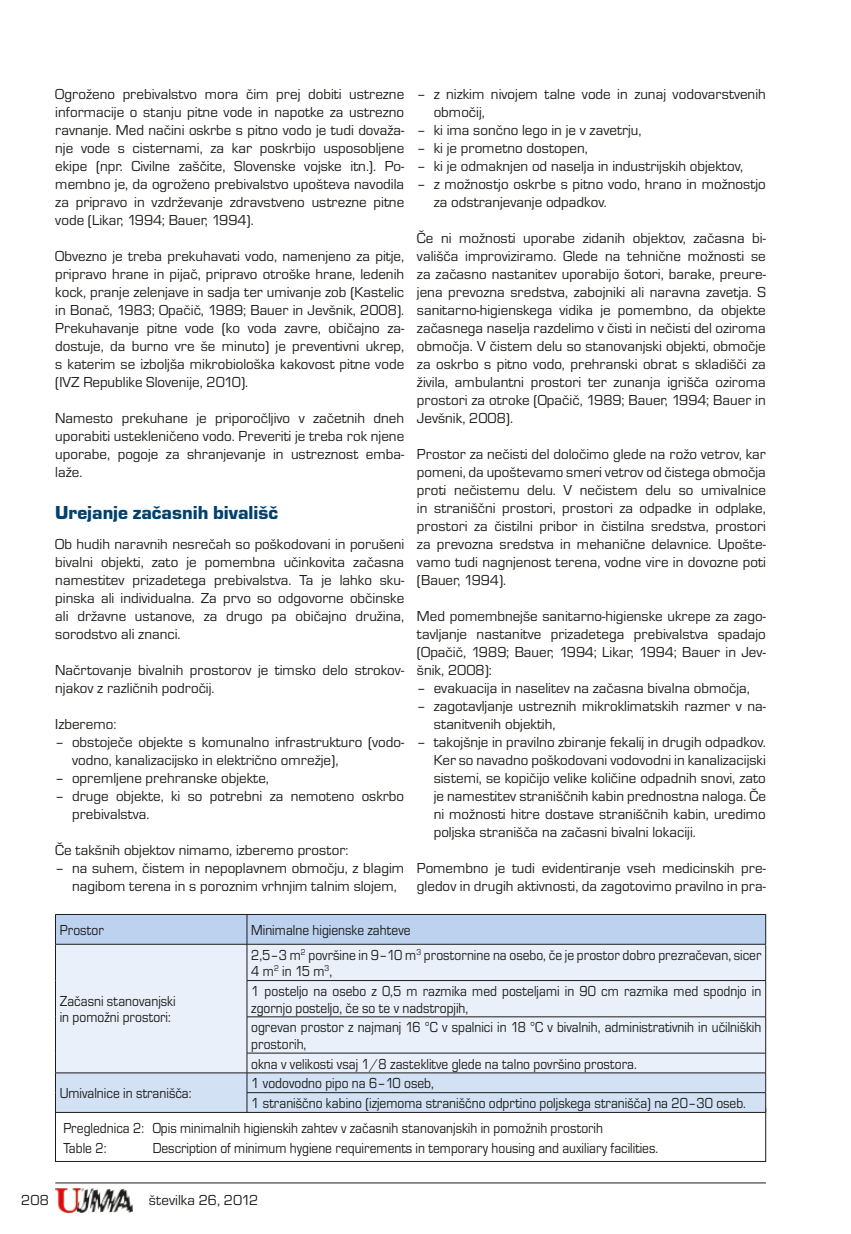
<style>
.page{position:relative;width:851px;height:1234px;background:#fff}
.page>*{position:absolute;margin:0;border:0;box-sizing:border-box;transform-origin:0 0}
.t1{font:19.5px "Eurostile TEE Blac";color:#004170}
.t2{font:15px/18px "Eurostile TEE";color:#1d1d1b;text-align:justify}
.t3{font:15px/16.5px "Eurostile TEE";color:#1d1d1b;scale:.9 1}
</style>
<div class="page">
<hr style="left:55px;top:1182px;width:710px;height:1px;background:#1d1d1b">
<img style="left:55px;top:1188px;width:77px;height:24px">
<div style="left:56px;top:944px;width:709px;height:108px;background:#eaf0fa"></div>
<div style="left:55px;top:914px;width:711px;height:30px;background:#bdd2ef"></div>
<hr style="left:55px;top:943px;width:192px;height:1px;background:#1d1d1b">
<hr style="left:55px;top:944px;width:1px;height:36px;background:#1d1d1b">
<hr style="left:55px;top:980px;width:1px;height:36px;background:#1d1d1b">
<hr style="left:55px;top:1016px;width:1px;height:36px;background:#1d1d1b">
<hr style="left:247px;top:943px;width:518px;height:1px;background:#1d1d1b">
<hr style="left:247px;top:944px;width:1px;height:36px;background:#1d1d1b">
<hr style="left:765px;top:944px;width:1px;height:36px;background:#1d1d1b">
<hr style="left:247px;top:980px;width:518px;height:1px;background:#1d1d1b">
<hr style="left:247px;top:980px;width:1px;height:36px;background:#1d1d1b">
<hr style="left:765px;top:980px;width:1px;height:36px;background:#1d1d1b">
<hr style="left:247px;top:1016px;width:518px;height:1px;background:#1d1d1b">
<hr style="left:247px;top:1016px;width:1px;height:36px;background:#1d1d1b">
<hr style="left:765px;top:1016px;width:1px;height:36px;background:#1d1d1b">
<svg style="left:55px;top:1052px;width:711px;height:60px;background:#d2dcec"></svg>
<hr style="left:247px;top:1111px;width:518px;height:1px;background:#1d1d1b">
<p class="t2" style="left:55px;top:85px;width:350px">Ogroženo prebivalstvo mora čim prej dobiti ustrezne informacije o stanju pitne vode in napotke za ustrezno ravnanje. Med načini oskrbe s pitno vodo je tudi dovaža&shy;nje vode s cisternami, za kar poskrbijo usposobljene ekipe (npr. Civilne zaščite, Slovenske vojske itn.). Po&shy;membno je, da ogroženo prebivalstvo upošteva navodila za pripravo in vzdrževanje zdravstveno ustrezne pitne vode (Likar, 1994; Bauer, 1994).</p>
<p class="t2" style="left:55px;top:247px;width:350px">Obvezno je treba prekuhavati vodo, namenjeno za pitje, pripravo hrane in pijač, pripravo otroške hrane, ledenih kock, pranje zelenjave in sadja ter umivanje zob (Kastelic in Bonač, 1983; Opačič, 1989; Bauer in Jevšnik, 2008).<br>Prekuhavanje pitne vode (ko voda zavre, običajno za&shy;dostuje, da burno vre še minuto) je preventivni ukrep, s katerim se izboljša mikrobiološka kakovost pitne vode (IVZ Republike Slovenije, 2010).</p>
<p class="t2" style="left:55px;top:409px;width:350px">Namesto prekuhane je priporočljivo v začetnih dneh uporabiti ustekleničeno vodo. Preveriti je treba rok njene uporabe, pogoje za shranjevanje in ustreznost emba&shy;laže.</p>
<h1 class="t1" style="left:55px;top:502px;width:224px">Urejanje začasnih bivališč</h1>
<p class="t2" style="left:55px;top:535px;width:350px">Ob hudih naravnih nesrečah so poškodovani in porušeni bivalni objekti, zato je pomembna učinkovita začasna namestitev prizadetega prebivalstva. Ta je lahko sku&shy;pinska ali individualna. Za prvo so odgovorne občinske ali državne ustanove, za drugo pa običajno družina, sorodstvo ali znanci.</p>
<p class="t2" style="left:55px;top:661px;width:350px">Načrtovanje bivalnih prostorov je timsko delo strokov&shy;njakov z različnih področij.</p>
<p class="t2" style="left:55px;top:715px;width:63px">Izberemo:</p>
<p class="t2" style="left:72px;top:733px;width:333px;text-indent:-17px">– obstoječe objekte s komunalno infrastrukturo (vodo&shy;vodno, kanalizacijsko in električno omrežje),</p>
<p class="t2" style="left:55px;top:769px;width:215px">– opremljene prehranske objekte,</p>
<p class="t2" style="left:72px;top:787px;width:333px;text-indent:-17px">– druge objekte, ki so potrebni za nemoteno oskrbo prebivalstva.</p>
<p class="t2" style="left:55px;top:841px;width:294px">Če takšnih objektov nimamo, izberemo prostor:</p>
<p class="t2" style="left:72px;top:859px;width:333px;text-indent:-17px">– na suhem, čistem in nepoplavnem območju, z blagim nagibom terena in s poroznim vrhnjim talnim slojem,</p>
<p class="t2" style="left:433px;top:85px;width:333px;text-indent:-17px">– z nizkim nivojem talne vode in zunaj vodovarstvenih območij,</p>
<p class="t2" style="left:417px;top:121px;width:226px">– ki ima sončno lego in je v zavetrju,</p>
<p class="t2" style="left:417px;top:139px;width:172px">– ki je prometno dostopen,</p>
<p class="t2" style="left:417px;top:157px;width:327px">– ki je odmaknjen od naselja in industrijskih objektov,</p>
<p class="t2" style="left:433px;top:175px;width:333px;text-indent:-17px">– z možnostjo oskrbe s pitno vodo, hrano in možnostjo za odstranjevanje odpadkov.</p>
<p class="t2" style="left:417px;top:229px;width:350px">Če ni možnosti uporabe zidanih objektov, začasna bi&shy;vališča improviziramo. Glede na tehnične možnosti se za začasno nastanitev uporabijo šotori, barake, preure&shy;jena prevozna sredstva, zabojniki ali naravna zavetja. S sanitarno-higienskega vidika je pomembno, da objekte začasnega naselja razdelimo v čisti in nečisti del oziroma območja. V čistem delu so stanovanjski objekti, območje za oskrbo s pitno vodo, prehranski obrat s skladišči za živila, ambulantni prostori ter zunanja igrišča oziroma prostori za otroke (Opačič, 1989; Bauer, 1994; Bauer in Jevšnik, 2008).</p>
<p class="t2" style="left:417px;top:445px;width:350px">Prostor za nečisti del določimo glede na rožo vetrov, kar pomeni, da upoštevamo smeri vetrov od čistega območja proti nečistemu delu. V nečistem delu so umivalnice in straniščni prostori, prostori za odpadke in odplake, prostori za čistilni pribor in čistilna sredstva, prostori za prevozna sredstva in mehanične delavnice. Upošte&shy;vamo tudi nagnjenost terena, vodne vire in dovozne poti (Bauer, 1994).</p>
<p class="t2" style="left:417px;top:607px;width:350px">Med pomembnejše sanitarno-higienske ukrepe za zago&shy;tavljanje nastanitve prizadetega prebivalstva spadajo (Opačič, 1989; Bauer, 1994; Likar, 1994; Bauer in Jev&shy;šnik, 2008):</p>
<p class="t2" style="left:417px;top:679px;width:334px">– evakuacija in naselitev na začasna bivalna območja,</p>
<p class="t2" style="left:433px;top:697px;width:333px;text-indent:-17px">– zagotavljanje ustreznih mikroklimatskih razmer v na&shy;stanitvenih objektih,</p>
<p class="t2" style="left:433px;top:733px;width:333px;text-indent:-17px">– takojšnje in pravilno zbiranje fekalij in drugih odpadkov.<br>Ker so navadno poškodovani vodovodni in kanalizacijski sistemi, se kopičijo velike količine odpadnih snovi, zato je namestitev straniščnih kabin prednostna naloga. Če ni možnosti hitre dostave straniščnih kabin, uredimo poljska stranišča na začasni bivalni lokaciji.</p>
<p class="t2" style="left:417px;top:859px;width:350px">Pomembno je tudi evidentiranje vseh medicinskih pre&shy;gledov in drugih aktivnosti, da zagotovimo pravilno in pra-</p>
<p class="t3" style="left:60px;top:921px;width:50px">Prostor</p>
<p class="t3" style="left:251px;top:921px;width:178px">Minimalne higienske zahteve</p>
<p class="t3" style="left:60px;top:992px;width:130px">Začasni stanovanjski in pomožni prostori:</p>
<p class="t3" style="left:251px;top:946px;width:568px">2,5–3 m<sup>2</sup> površine in 9–10 m<sup>3</sup> prostornine na osebo, če je prostor dobro prezračevan, sicer<br>4 m<sup>2</sup> in 15 m<sup>3</sup>,</p>
<p class="t3" style="left:251px;top:982px;width:568px">1 posteljo na osebo z 0,5 m razmika med posteljami in 90 cm razmika med spodnjo in zgornjo posteljo, če so te v nadstropjih,</p>
<p class="t3" style="left:251px;top:1019px;width:568px">ogrevan prostor z najmanj 16 °C v spalnici in 18 °C v bivalnih, administrativnih in učilniških prostorih,</p>
<p class="t3" style="left:251px;top:1055px;width:430px">okna v velikosti vsaj 1/8 zasteklitve glede na talno površino prostora.</p>
<p class="t3" style="left:60px;top:1085px;width:148px">Umivalnice in stranišča:</p>
<p class="t3" style="left:251px;top:1073px;width:551px;line-height:19.8px">1 vodovodno pipo na 6–10 oseb,<br>1 straniščno kabino (izjemoma straniščno odprtino poljskega stranišča) na 20–30 oseb.</p>
<p class="t3" style="left:63px;top:1117px;width:601px;line-height:20px">Preglednica 2: Opis minimalnih higienskih zahtev v začasnih stanovanjskih in pomožnih prostorih<br>Table 2:</p>
<p class="t3" style="left:153px;top:1139px;width:563px">Description of minimum hygiene requirements in temporary housing and auxiliary facilities.</p>
<p class="t2" style="left:21px;top:1190px;width:29px">208</p>
<p class="t2" style="left:149px;top:1190px;width:111px">številka 26, 2012</p>
</div>
